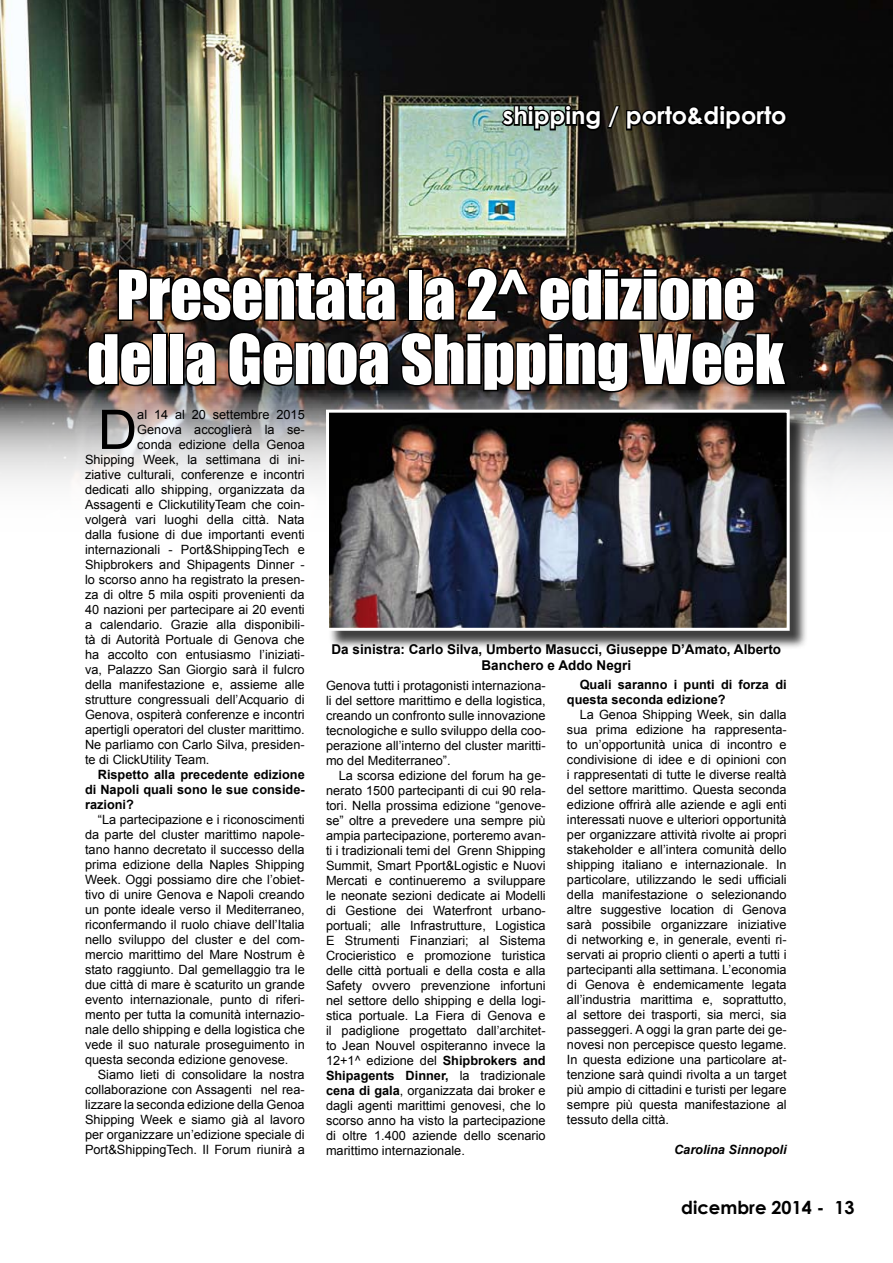
<style>
.page{position:relative;width:893px;height:1263px;background:#fff}
.page>*{position:absolute;margin:0;border:0;box-sizing:border-box;transform-origin:0 0}
.t1{font:63px/64.5px "Impact";letter-spacing:-.005em;color:#fff;text-align:center}
.t2{font:54.6px "Arial";color:#000}
.t3{font:700 24px "Century Gothic";color:#fff}
.t4{font:700 18px "Century Gothic";color:#000}
.t5{font:700 13.5px/16.2px "Arial";color:#000;text-align:center}
.t6{font:12.75px/15px "Arial";color:#000;text-align:justify}
.t7{font:700 12.75px/15px "Arial";color:#000;text-align:justify}
.t8{font:italic 700 12.75px "Arial";color:#000}
.s1{font-weight:700}
</style>
<div class="page">
<img style="left:0;top:0;width:893px;height:390px">
<img style="left:0;top:390px;width:893px;height:94px">
<svg style="left:500px;top:102px;width:289px;height:31px"></svg>
<img style="left:116px;top:266px;width:282px;height:58px">
<div style="left:408px;top:268px;width:16px;height:53px;border:3px solid #000"></div>
<svg style="left:422px;top:274px;width:35px;height:50px"></svg>
<img style="left:465px;top:266px;width:292px;height:58px">
<svg style="left:85px;top:331px;width:68px;height:57px"></svg>
<div style="left:152px;top:333px;width:16px;height:52px;border:3px solid #000"></div>
<div style="left:169px;top:333px;width:16px;height:52px;border:3px solid #000"></div>
<svg style="left:183px;top:339px;width:35px;height:49px"></svg>
<img style="left:226px;top:330px;width:165px;height:59px">
<img style="left:398px;top:330px;width:232px;height:64px">
<img style="left:636px;top:331px;width:153px;height:79px">
<div style="left:328px;top:412px;width:480px;height:237px;background:#000;opacity:.75"></div>
<img style="left:330px;top:414px;width:456px;height:213px">
<div style="left:326px;top:410px;width:464px;height:221px;border:3px solid #fff"></div>
<h3 class="t3" style="left:503px;top:97px;width:285px">shipping / porto&amp;diporto</h3>
<h1 class="t1" style="left:87px;top:261px;width:699px">Presentata la 2^ edizione della Genoa Shipping Week</h1>
<h2 class="t2" style="left:98px;top:394px;width:41px">D</h2>
<p class="t6" style="left:137px;top:407px;width:169px">al 14 al 20 settembre 2015</p>
<p class="t6" style="left:137px;top:422px;width:169px">Genova accoglierà la se-</p>
<p class="t6" style="left:137px;top:437px;width:169px">conda edizione della Genoa</p>
<p class="t6" style="left:85px;top:452px;width:221px">Shipping Week, la settimana di ini-</p>
<p class="t6" style="left:85px;top:467px;width:221px">ziative culturali, conferenze e incontri</p>
<p class="t6" style="left:85px;top:482px;width:221px">dedicati allo shipping, organizzata da</p>
<p class="t6" style="left:85px;top:497px;width:221px">Assagenti e ClickutilityTeam che coin-</p>
<p class="t6" style="left:85px;top:512px;width:221px">volgerà vari luoghi della città. Nata</p>
<p class="t6" style="left:85px;top:527px;width:221px">dalla fusione di due importanti eventi</p>
<p class="t6" style="left:85px;top:542px;width:221px">internazionali - Port&amp;ShippingTech e</p>
<p class="t6" style="left:85px;top:557px;width:221px">Shipbrokers and Shipagents Dinner -</p>
<p class="t6" style="left:85px;top:572px;width:221px">lo scorso anno ha registrato la presen-</p>
<p class="t6" style="left:85px;top:587px;width:221px">za di oltre 5 mila ospiti provenienti da</p>
<p class="t6" style="left:85px;top:602px;width:221px">40 nazioni per partecipare ai 20 eventi</p>
<p class="t6" style="left:85px;top:617px;width:221px">a calendario. Grazie alla disponibili-</p>
<p class="t6" style="left:85px;top:632px;width:221px">tà di Autorità Portuale di Genova che</p>
<p class="t6" style="left:85px;top:647px;width:221px">ha accolto con entusiasmo l’iniziati-</p>
<p class="t6" style="left:85px;top:662px;width:221px">va, Palazzo San Giorgio sarà il fulcro</p>
<p class="t6" style="left:85px;top:677px;width:221px">della manifestazione e, assieme alle</p>
<p class="t6" style="left:85px;top:692px;width:221px">strutture congressuali dell’Acquario di</p>
<p class="t6" style="left:85px;top:707px;width:221px">Genova, ospiterà conferenze e incontri</p>
<p class="t6" style="left:85px;top:722px;width:221px">apertigli operatori del cluster marittimo.</p>
<p class="t6" style="left:85px;top:737px;width:221px">Ne parliamo con Carlo Silva, presiden-</p>
<p class="t6" style="left:85px;top:752px;width:126px">te di ClickUtility Team.</p>
<p class="t7" style="left:85px;top:767px;width:221px;text-indent:13px">Rispetto alla precedente edizione di Napoli quali sono le sue conside&shy;razioni?</p>
<p class="t6" style="left:85px;top:812px;width:221px;text-indent:13px">“La partecipazione e i riconoscimenti da parte del cluster marittimo napole&shy;tano hanno decretato il successo della prima edizione della Naples Shipping Week. Oggi possiamo dire che l’obiet&shy;tivo di unire Genova e Napoli creando un ponte ideale verso il Mediterraneo, riconfermando il ruolo chiave dell’Italia nello sviluppo del cluster e del com&shy;mercio marittimo del Mare Nostrum è stato raggiunto. Dal gemellaggio tra le due città di mare è scaturito un grande evento internazionale, punto di riferi&shy;mento per tutta la comunità internazio&shy;nale dello shipping e della logistica che vede il suo naturale proseguimento in questa seconda edizione genovese.</p>
<p class="t6" style="left:85px;top:1067px;width:221px;text-indent:13px">Siamo lieti di consolidare la nostra collaborazione con Assagenti nel rea&shy;lizzare la seconda edizione della Genoa Shipping Week e siamo già al lavoro per organizzare un’edizione speciale di Port&amp;ShippingTech. Il Forum riunirà a</p>
<p class="t5" style="left:331px;top:641px;width:451px">Da sinistra: Carlo Silva, Umberto Masucci, Giuseppe D’Amato, Alberto<br>Banchero e Addo Negri</p>
<p class="t6" style="left:326px;top:678px;width:221px">Genova tutti i protagonisti internaziona&shy;li del settore marittimo e della logistica, creando un confronto sulle innovazione tecnologiche e sullo sviluppo della coo&shy;perazione all’interno del cluster maritti&shy;mo del Mediterraneo”.</p>
<p class="t6" style="left:326px;top:768px;width:221px;text-indent:13px">La scorsa edizione del forum ha ge&shy;nerato 1500 partecipanti di cui 90 rela&shy;tori. Nella prossima edizione “genove&shy;se” oltre a prevedere una sempre più ampia partecipazione, porteremo avan&shy;ti i tradizionali temi del Grenn Shipping Summit, Smart Pport&amp;Logistic e Nuovi Mercati e continueremo a sviluppare le neonate sezioni dedicate ai Modelli di Gestione dei Waterfront urbano&shy;portuali; alle Infrastrutture, Logistica E Strumenti Finanziari; al Sistema Crocieristico e promozione turistica delle città portuali e della costa e alla Safety ovvero prevenzione infortuni nel settore dello shipping e della logi&shy;stica portuale. La Fiera di Genova e il padiglione progettato dall’architet&shy;to Jean Nouvel ospiteranno invece la 12+1^ edizione del <span class="s1">Shipbrokers and Shipagents Dinner,</span> la tradizionale <span class="s1">cena di gala</span>, organizzata dai broker e dagli agenti marittimi genovesi, che lo scorso anno ha visto la partecipazione di oltre 1.400 aziende dello scenario marittimo internazionale.</p>
<p class="t7" style="left:567px;top:677px;width:221px;text-indent:13px">Quali saranno i punti di forza di questa seconda edizione?</p>
<p class="t6" style="left:567px;top:707px;width:221px;text-indent:13px">La Genoa Shipping Week, sin dalla sua prima edizione ha rappresenta&shy;to un’opportunità unica di incontro e condivisione di idee e di opinioni con i rappresentati di tutte le diverse realtà del settore marittimo. Questa seconda edizione offrirà alle aziende e agli enti interessati nuove e ulteriori opportunità per organizzare attività rivolte ai propri stakeholder e all’intera comunità dello shipping italiano e internazionale. In particolare, utilizzando le sedi ufficiali della manifestazione o selezionando altre suggestive location di Genova sarà possibile organizzare iniziative di networking e, in generale, eventi ri&shy;servati ai proprio clienti o aperti a tutti i partecipanti alla settimana. L’economia di Genova è endemicamente legata all’industria marittima e, soprattutto, al settore dei trasporti, sia merci, sia passeggeri. A oggi la gran parte dei ge&shy;novesi non percepisce questo legame.<br>In questa edizione una particolare at&shy;tenzione sarà quindi rivolta a un target più ampio di cittadini e turisti per legare sempre più questa manifestazione al tessuto della città.</p>
<p class="t8" style="left:674px;top:1141px;width:114px">Carolina Sinnopoli</p>
<h3 class="t4" style="left:681px;top:1194px;width:175px">dicembre 2014 - 13</h3>
</div>
